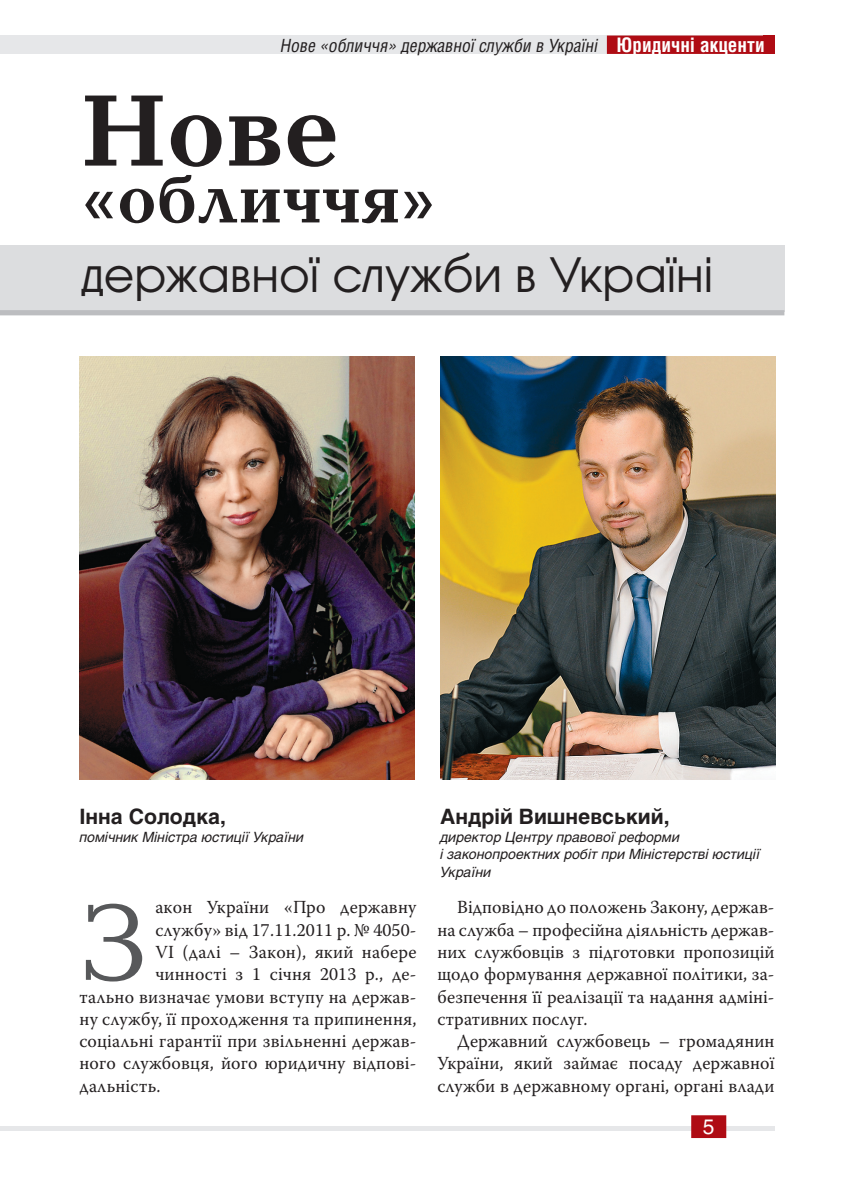
<style>
.page{position:relative;width:844px;height:1191px;background:#fff}
.page>*{position:absolute;margin:0;border:0;box-sizing:border-box;transform-origin:0 0}
.Body_DropCap{font:112.7px "Baltica C";color:#57585a}
.Head_Big{font:700 104.65px "Baltica C";color:#231f20}
.Head_Big-2{font:700 70px "Baltica C";color:#231f20}
.Head_Small{font:47.07px "AG Avalanche C";color:#231f20}
.Author{font:700 21px "Helios C";color:#231f20}
.t1{font:21px "AG Letterica C";color:#fff}
.Body{font:18.38px/22.2px "Warnock Pro";letter-spacing:.005em;color:#231f20;text-align:justify}
.Body_DropCap-2{font:18.38px "Warnock Pro";letter-spacing:.01em;color:#231f20}
.t2{font:italic 17.5px "AG Letterica Condensed C";color:#231f20}
.Author-2{font:italic 14px/17.5px "Helios C";color:#231f20}
.s1{font-weight:700;font-style:normal;font-size:19.25px;color:#fff}
</style>
<div class="page">
<div style="left:0;top:36px;width:774px;height:18px;background:#e6e7e9"></div>
<div style="left:762px;top:36px;width:12px;height:18px;background:#af0c14"></div>
<div style="left:0;top:1125px;width:774px;height:5px;background:#e6e7e9"></div>
<div style="left:691px;top:1115px;width:35px;height:23px;background:#af0c14"></div>
<div style="left:606px;top:36px;width:158px;height:18px;background:#af0c14"></div>
<img style="left:79px;top:356px;width:335px;height:423px">
<img style="left:440px;top:356px;width:335px;height:423px">
<div style="left:0;top:245px;width:784px;height:67px;background:#dcdddf"></div>
<div style="left:0;top:310px;width:784px;height:5px;background:#bcbdc0"></div>
<p class="t2" style="left:280px;top:35px;width:485px">Нове «обличчя» державної служби в Україні <span class="s1">Юридичні акценти</span></p>
<p class="Head_Big" style="left:81px;top:75px;width:259px">Нове</p>
<p class="Head_Big-2" style="left:81px;top:162px;width:357px">«обличчя»</p>
<p class="Head_Small" style="left:81px;top:245px;width:634px">державної служби в Україні</p>
<p class="Author" style="left:79px;top:804px;width:148px">Інна Cолодка,</p>
<p class="Author-2" style="left:79px;top:828px;width:226px">помічник Міністра юстиції України</p>
<p class="Body_DropCap" style="left:79px;top:884px;width:70px">З</p>
<p class="Body_DropCap-2" style="left:155px;top:896px;width:262px">акон України «Про державну</p>
<p class="Body_DropCap-2" style="left:155px;top:918px;width:262px">службу» від 17.11.2011 р. № 4050-</p>
<p class="Body_DropCap-2" style="left:155px;top:941px;width:262px">VI (далі – Закон), який набере</p>
<p class="Body_DropCap-2" style="left:155px;top:963px;width:262px">чинності з 1 січня 2013 р., де-</p>
<p class="Body_DropCap-2" style="left:79px;top:985px;width:338px">тально визначає умови вступу на держав-</p>
<p class="Body_DropCap-2" style="left:79px;top:1007px;width:338px">ну службу, її проходження та припинення,</p>
<p class="Body_DropCap-2" style="left:79px;top:1030px;width:338px">соціальні гарантії при звільненні держав-</p>
<p class="Body_DropCap-2" style="left:79px;top:1052px;width:338px">ного службовця, його юридичну відпові-</p>
<p class="Body_DropCap-2" style="left:79px;top:1074px;width:83px">дальність.</p>
<p class="Author" style="left:440px;top:804px;width:231px">Андрій Вишневський,</p>
<p class="Author-2" style="left:440px;top:828px;width:321px">директор Центру правової реформи<br>і законопроектних робіт при Міністерстві юстиції<br>України</p>
<p class="Body" style="left:437px;top:896px;width:338px;text-indent:20px">Відповідно до положень Закону, держав&shy;на служба – професійна діяльність держав&shy;них службовців з підготовки пропозицій щодо формування державної політики, за&shy;безпечення її реалізації та надання адміні&shy;стративних послуг.</p>
<p class="Body" style="left:437px;top:1029px;width:338px;text-indent:20px">Державний службовець – громадянин України, який займає посаду державної служби в державному органі, органі влади</p>
<p class="t1" style="left:702px;top:1114px;width:13px">5</p>
</div>
